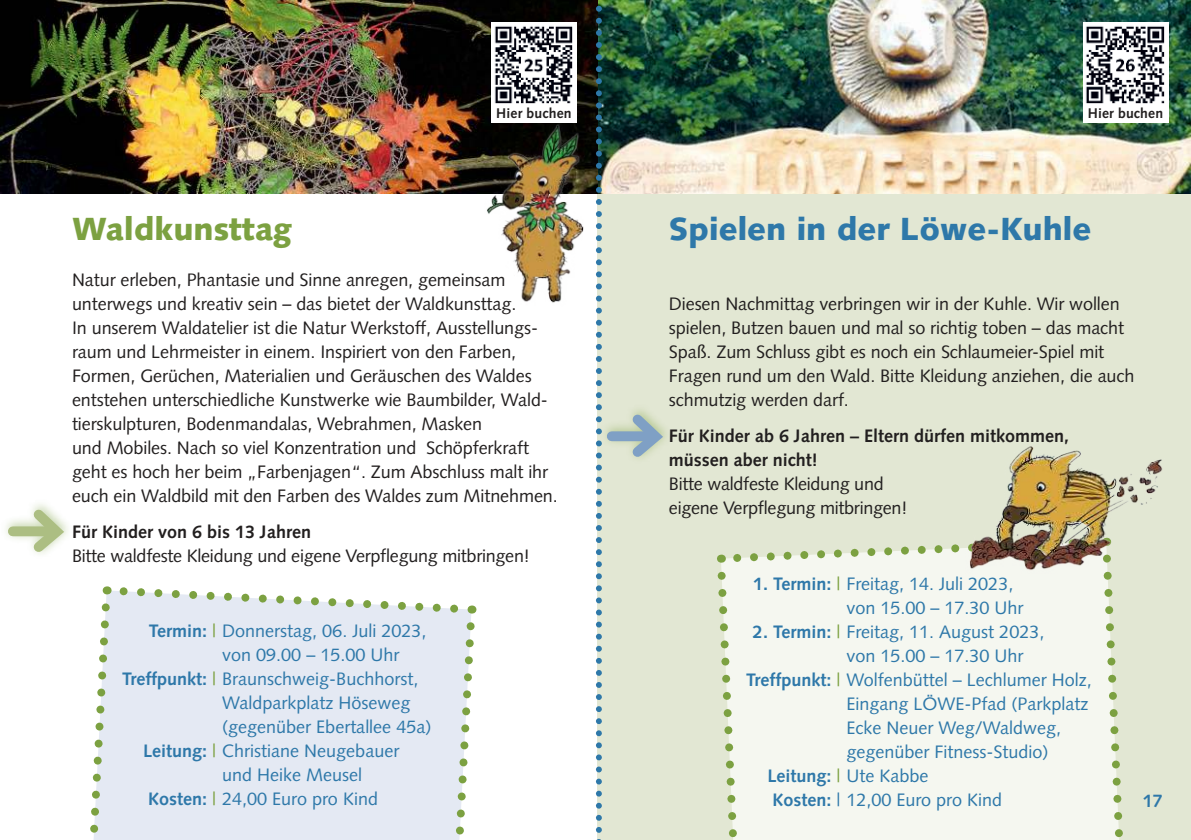
<style>
.page{position:relative;width:1191px;height:840px;background:#fff}
.page>*{position:absolute;margin:0;border:0;box-sizing:border-box;transform-origin:0 0}
.t1{font:900 32px "Syntax";color:#2e78a9}
.t2{font:900 32px "Syntax";color:#7ca141}
.t3{font:18px/24px "Syntax";letter-spacing:-.005em;color:#221f1f}
.t4{font:18px/24px "Syntax";color:#2e78a9}
.t5{font:700 18px/24px "Syntax";color:#221f1f}
.t6{font:700 18px "Syntax";color:#2e78a9}
.t7{font:700 14px "Syntax";letter-spacing:.01em;color:#221f1f}
.s1{font-weight:700}
.s2{color:#7ca141}
.s3{font-weight:400;color:#7ca141}
.s4{font-weight:400}
</style>
<div class="page">
<div style="left:598px;top:0;width:593px;height:839px;background:#e2e7d3"></div>
<div style="left:0;top:498px;width:74px;height:60px;background:#7ca141;opacity:.45"></div>
<div style="left:13px;top:526px;width:36px;height:10px;background:#acbe82"></div>
<svg style="left:25px;top:500px;width:47px;height:58px"></svg>
<img style="left:0;top:0;width:1191px;height:193px">
<div style="left:599px;top:403px;width:74px;height:60px;background:#7ca141;opacity:.45"></div>
<div style="left:612px;top:431px;width:35px;height:10px;background:#7fa0c5"></div>
<svg style="left:623px;top:405px;width:47px;height:58px"></svg>
<svg style="left:596px;top:0;width:6px;height:840px"></svg>
<svg style="left:90px;top:586px;width:387px;height:254px;background:#e3e9ef"></svg>
<svg style="left:713px;top:545px;width:415px;height:295px;background:#f1f4ea"></svg>
<img style="left:482px;top:122px;width:104px;height:181px">
<img style="left:942px;top:446px;width:221px;height:132px">
<div style="left:492px;top:23px;width:85px;height:99px;background:#fff"></div>
<img style="left:494px;top:26px;width:79px;height:78px">
<div style="left:1083px;top:23px;width:85px;height:99px;background:#fff"></div>
<img style="left:1086px;top:26px;width:79px;height:78px">
<p class="t7" style="left:496px;top:108px;width:77px">Hier buchen</p>
<p class="t7" style="left:1087px;top:108px;width:77px">Hier buchen</p>
<h1 class="t2" style="left:72px;top:215px;width:221px">Waldkunsttag</h1>
<p class="t3" style="left:72px;top:269px;width:487px">Natur erleben, Phantasie und Sinne anregen, gemeinsam unterwegs und kreativ sein – das bietet der Waldkunsttag.<br>In unserem Waldatelier ist die Natur Werkstoff, Ausstellungs&shy;raum und Lehrmeister in einem. Inspiriert von den Farben, Formen, Gerüchen, Materialien und Geräuschen des Waldes entstehen unterschiedliche Kunstwerke wie Baumbilder, Wald&shy;tierskulpturen, Bodenmandalas, Webrahmen, Masken<br>und Mobiles. Nach so viel Konzentration und Schöpferkraft geht es hoch her beim „Farbenjagen“. Zum Abschluss malt ihr euch ein Waldbild mit den Farben des Waldes zum Mitnehmen.</p>
<p class="t5" style="left:72px;top:521px;width:241px">Für Kinder von 6 bis 13 Jahren</p>
<p class="t3" style="left:72px;top:545px;width:459px">Bitte waldfeste Kleidung und eigene Verpflegung mitbringen!</p>
<p class="t4" style="left:149px;top:620px;width:279px"><span class="s1">Termin:</span> <span class="s2">|</span> Donnerstag, 06. Juli 2023,</p>
<p class="t4" style="left:222px;top:644px;width:179px">von 09.00 – 15.00 Uhr</p>
<p class="t4" style="left:122px;top:668px;width:298px"><span class="s1">Treffpunkt:</span> <span class="s2">|</span> Braunschweig-Buchhorst,</p>
<p class="t4" style="left:222px;top:692px;width:190px">Waldparkplatz Höseweg</p>
<p class="t4" style="left:222px;top:716px;width:211px">(gegenüber Ebertallee 45a)</p>
<p class="t4" style="left:143px;top:740px;width:258px"><span class="s1">Leitung:</span> <span class="s2">|</span> Christiane Neugebauer</p>
<p class="t4" style="left:222px;top:764px;width:142px">und Heike Meusel</p>
<p class="t4" style="left:148px;top:788px;width:231px"><span class="s1">Kosten:</span> <span class="s2">|</span> 24,00 Euro pro Kind</p>
<h1 class="t1" style="left:669px;top:215px;width:424px">Spielen in der Löwe-Kuhle</h1>
<p class="t3" style="left:669px;top:293px;width:467px">Diesen Nachmittag verbringen wir in der Kuhle. Wir wollen spielen, Butzen bauen und mal so richtig toben – das macht Spaß. Zum Schluss gibt es noch ein Schlaumeier-Spiel mit Fragen rund um den Wald. Bitte Kleidung anziehen, die auch schmutzig werden darf.</p>
<p class="t5" style="left:669px;top:425px;width:402px">Für Kinder ab 6 Jahren – Eltern dürfen mitkommen, müssen aber nicht!</p>
<p class="t3" style="left:669px;top:473px;width:240px">Bitte waldfeste Kleidung und eigene Verpflegung mitbringen!</p>
<p class="t4" style="left:846px;top:572px;width:179px;text-indent:-93px"><span class="s1">1. Termin:</span> <span class="s2">|</span> Freitag, 14. Juli 2023, von 15.00 – 17.30 Uhr</p>
<p class="t4" style="left:753px;top:620px;width:293px"><span class="s1">2. Termin:</span> <span class="s2">|</span> Freitag, 11. August 2023,</p>
<p class="t4" style="left:846px;top:644px;width:179px">von 15.00 – 17.30 Uhr</p>
<p class="t4" style="left:746px;top:668px;width:347px"><span class="s1">Treffpunkt:</span> <span class="s2">|</span> Wolfenbüttel – Lechlumer Holz,</p>
<p class="t4" style="left:846px;top:692px;width:244px">Eingang LÖWE-Pfad (Parkplatz</p>
<p class="t4" style="left:846px;top:716px;width:216px">Ecke Neuer Weg/Waldweg,</p>
<p class="t4" style="left:846px;top:740px;width:204px">gegenüber Fitness-Studio)</p>
<p class="t6" style="left:767px;top:767px;width:163px">Leitung: <span class="s3">|</span> <span class="s4">Ute Kabbe</span></p>
<p class="t4" style="left:772px;top:788px;width:231px"><span class="s1">Kosten:</span> | 12,00 Euro pro Kind</p>
<p class="t6" style="left:1142px;top:793px;width:22px">17</p>
</div>
